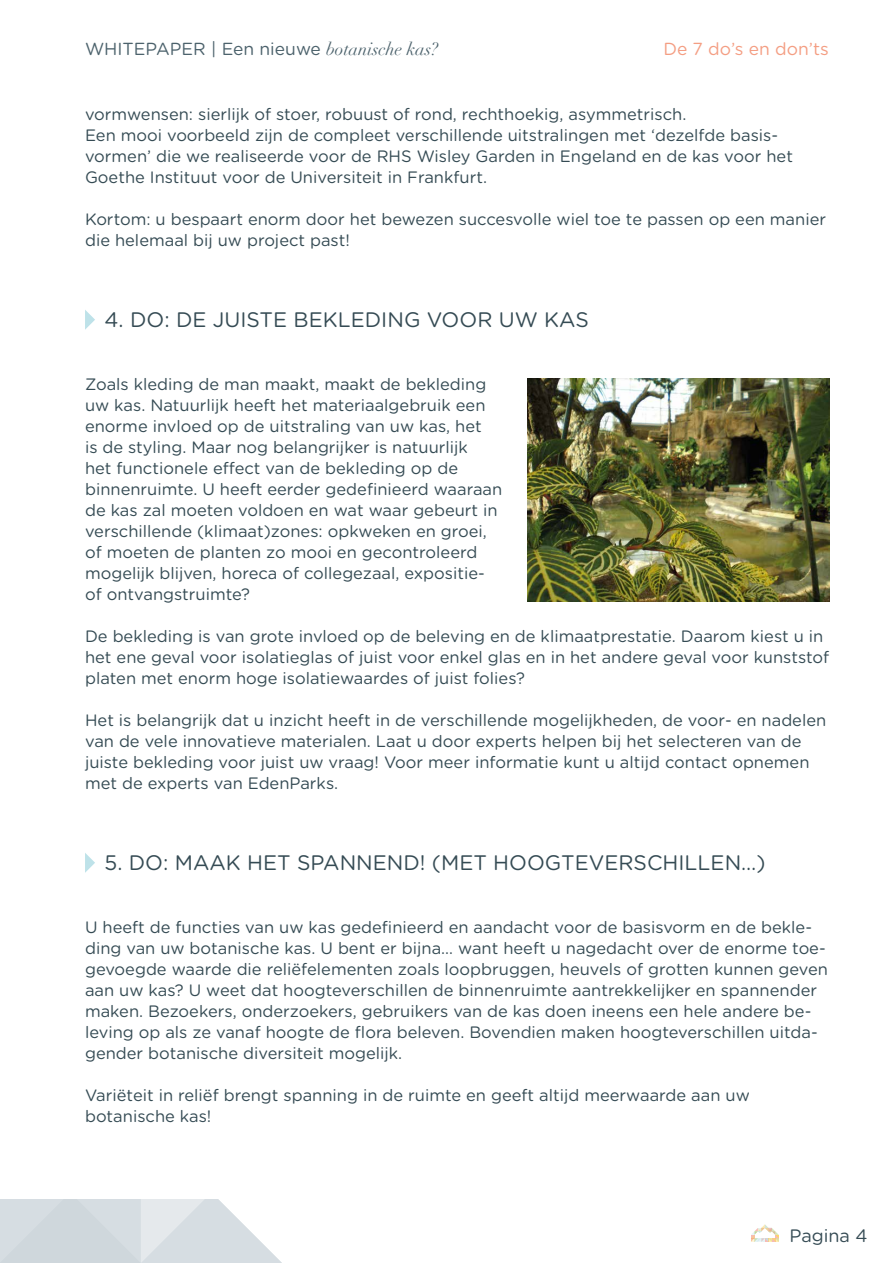
<style>
.page{position:relative;width:893px;height:1263px;background:#fff}
.page>*{position:absolute;margin:0;border:0;box-sizing:border-box;transform-origin:0 0}
.t1{font:21px "Gotham Rounded";color:#354b54}
.t2{font:18px "Gotham Rounded";color:#354b54}
.t3{font:17.4px "Gotham Rounded";color:#4c626c}
.t4{font:17.4px "Gotham Rounded";color:#f49e83}
.t5{font:16.5px/21px "Gotham Rounded";color:#354b54}
.s1{font-family:"Didot";font-style:italic}
</style>
<div class="page">
<svg style="left:0;top:1199px;width:282px;height:64px;background:#dae0e4"></svg>
<svg style="left:751px;top:1224px;width:28px;height:18px"></svg>
<svg style="left:85px;top:310px;width:10px;height:20px"></svg>
<svg style="left:85px;top:853px;width:10px;height:20px"></svg>
<img style="left:527px;top:378px;width:302px;height:224px">
<p class="t3" style="left:85px;top:37px;width:355px">WHITEPAPER | Een nieuwe <span class="s1">botanische kas?</span></p>
<p class="t4" style="left:663px;top:37px;width:167px">De 7 do’s en don’ts</p>
<p class="t5" style="left:85px;top:102px;width:709px">vormwensen: sierlijk of stoer, robuust of rond, rechthoekig, asymmetrisch.<br>Een mooi voorbeeld zijn de compleet verschillende uitstralingen met ‘dezelfde basis&shy;vormen’ die we realiseerde voor de RHS Wisley Garden in Engeland en de kas voor het Goethe Instituut voor de Universiteit in Frankfurt.</p>
<p class="t5" style="left:85px;top:207px;width:743px">Kortom: u bespaart enorm door het bewezen succesvolle wiel toe te passen op een manier die helemaal bij uw project past!</p>
<p class="t1" style="left:105px;top:305px;width:486px">4. DO: DE JUISTE BEKLEDING VOOR UW KAS</p>
<p class="t5" style="left:85px;top:372px;width:419px">Zoals kleding de man maakt, maakt de bekleding uw kas. Natuurlijk heeft het materiaalgebruik een enorme invloed op de uitstraling van uw kas, het<br>is de styling. Maar nog belangrijker is natuurlijk<br>het functionele effect van de bekleding op de binnenruimte. U heeft eerder gedefinieerd waaraan de kas zal moeten voldoen en wat waar gebeurt in verschillende (klimaat)zones: opkweken en groei, of moeten de planten zo mooi en gecontroleerd mogelijk blijven, horeca of collegezaal, expositie&shy;of ontvangstruimte?</p>
<p class="t5" style="left:85px;top:624px;width:746px">De bekleding is van grote invloed op de beleving en de klimaatprestatie. Daarom kiest u in het ene geval voor isolatieglas of juist voor enkel glas en in het andere geval voor kunststof platen met enorm hoge isolatiewaardes of juist folies?</p>
<p class="t5" style="left:85px;top:708px;width:743px">Het is belangrijk dat u inzicht heeft in de verschillende mogelijkheden, de voor- en nadelen van de vele innovatieve materialen. Laat u door experts helpen bij het selecteren van de juiste bekleding voor juist uw vraag! Voor meer informatie kunt u altijd contact opnemen met de experts van EdenParks.</p>
<p class="t1" style="left:105px;top:848px;width:663px">5. DO: MAAK HET SPANNEND! (MET HOOGTEVERSCHILLEN…)</p>
<p class="t5" style="left:85px;top:915px;width:745px">U heeft de functies van uw kas gedefinieerd en aandacht voor de basisvorm en de bekle&shy;ding van uw botanische kas. U bent er bijna… want heeft u nagedacht over de enorme toe&shy;gevoegde waarde die reliëfelementen zoals loopbruggen, heuvels of grotten kunnen geven aan uw kas? U weet dat hoogteverschillen de binnenruimte aantrekkelijker en spannender maken. Bezoekers, onderzoekers, gebruikers van de kas doen ineens een hele andere be&shy;leving op als ze vanaf hoogte de flora beleven. Bovendien maken hoogteverschillen uitda&shy;gender botanische diversiteit mogelijk.</p>
<p class="t5" style="left:85px;top:1083px;width:666px">Variëteit in reliëf brengt spanning in de ruimte en geeft altijd meerwaarde aan uw botanische kas!</p>
<p class="t2" style="left:789px;top:1223px;width:79px">Pagina 4</p>
</div>
